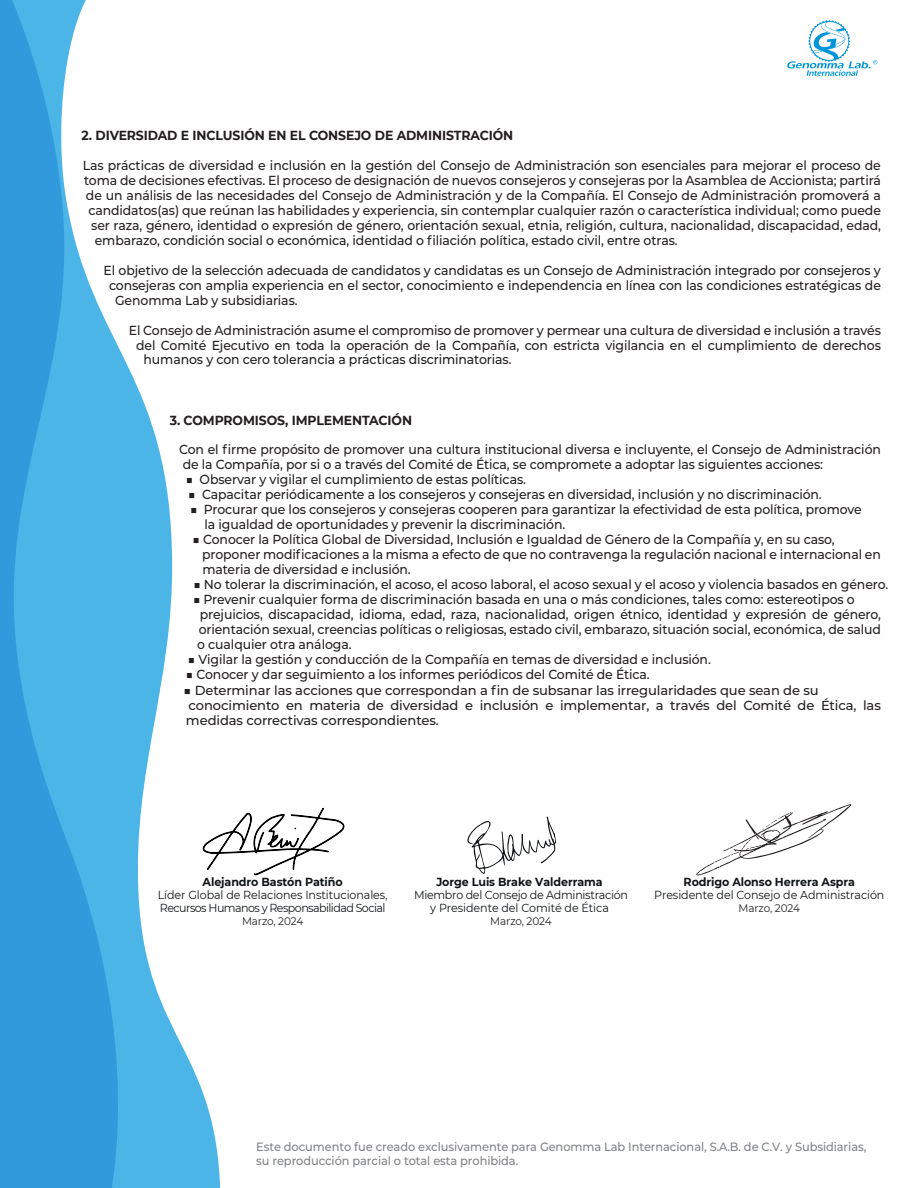
<style>
.page{position:relative;width:918px;height:1188px;background:#fff}
.page>*{position:absolute;margin:0;border:0;box-sizing:border-box;transform-origin:0 0}
.t1{font:500 13.05px/15px "Montserrat";letter-spacing:-.01em;color:#231f20;scale:.95 1}
.t2{font:500 13.05px/15px "Montserrat";letter-spacing:-.01em;color:#231f20}
.t3{font:700 13.05px "Montserrat";letter-spacing:-.01em;color:#231f20;scale:.95 1}
.t4{font:500 12px/13.6px "Montserrat";letter-spacing:-.005em;color:#808285;scale:.95 1}
.t5{font:11.7px/13.4px "Montserrat";letter-spacing:-.005em;color:#111416;scale:.95 1}
.t6{font:700 11.7px "Montserrat";letter-spacing:-.005em;color:#111416;scale:.95 1}
.t7{font:11.7px/13.4px "Montserrat";letter-spacing:-.025em;color:#111416;text-align:center;scale:.95 1}
.t8{font:10.95px "Montserrat";letter-spacing:-.01em;color:#231f20;scale:.95 1}
</style>
<div class="page">
<svg style="left:118px;top:346px;width:103px;height:842px"></svg>
<svg style="left:0;top:0;width:118px;height:1188px;background:#50afe4"></svg>
<svg style="left:787px;top:20px;width:90px;height:56px"></svg>
<svg style="left:696px;top:804px;width:156px;height:71px"></svg>
<img style="left:197px;top:799px;width:148px;height:84px">
<svg style="left:467px;top:816px;width:89px;height:58px"></svg>
<p class="t3" style="left:82px;top:125px;width:456px">2. DIVERSIDAD E INCLUSIÓN EN EL CONSEJO DE ADMINISTRACIÓN</p>
<p class="t1" style="left:83px;top:157px;width:842px">Las prácticas de diversidad e inclusión en la gestión del Consejo de Administración son esenciales para mejorar el proceso de</p>
<p class="t1" style="left:84px;top:172px;width:840px">toma de decisiones efectivas. El proceso de designación de nuevos consejeros y consejeras por la Asamblea de Accionista; partirá</p>
<p class="t1" style="left:86px;top:187px;width:838px">de un análisis de las necesidades del Consejo de Administración y de la Compañía. El Consejo de Administración promoverá a</p>
<p class="t1" style="left:88px;top:202px;width:836px">candidatos(as) que reúnan las habilidades y experiencia, sin contemplar cualquier razón o característica individual; como puede</p>
<p class="t1" style="left:91px;top:217px;width:833px">ser raza, género, identidad o expresión de género, orientación sexual, etnia, religión, cultura, nacionalidad, discapacidad, edad,</p>
<p class="t1" style="left:95px;top:232px;width:615px">embarazo, condición social o económica, identidad o filiación política, estado civil, entre otras.</p>
<p class="t1" style="left:104px;top:262px;width:820px">El objetivo de la selección adecuada de candidatos y candidatas es un Consejo de Administración integrado por consejeros y</p>
<p class="t1" style="left:109px;top:277px;width:814px">consejeras con amplia experiencia en el sector, conocimiento e independencia en línea con las condiciones estratégicas de</p>
<p class="t1" style="left:115px;top:292px;width:194px">Genomma Lab y subsidiarias.</p>
<p class="t1" style="left:129px;top:322px;width:793px">El Consejo de Administración asume el compromiso de promover y permear una cultura de diversidad e inclusión a través</p>
<p class="t1" style="left:136px;top:337px;width:786px">del Comité Ejecutivo en toda la operación de la Compañía, con estricta vigilancia en el cumplimiento de derechos</p>
<p class="t1" style="left:144px;top:352px;width:389px">humanos y con cero tolerancia a prácticas discriminatorias.</p>
<p class="t3" style="left:170px;top:410px;width:257px">3. COMPROMISOS, IMPLEMENTACIÓN</p>
<p class="t1" style="left:179px;top:442px;width:740px">Con el firme propósito de promover una cultura institucional diversa e incluyente, el Consejo de Administración de la Compañía, por si o a través del Comité de Ética, se compromete a adoptar las siguientes acciones:</p>
<p class="t1" style="left:186px;top:472px;width:360px">■ Observar y vigilar el cumplimiento de estas políticas.</p>
<p class="t1" style="left:188px;top:487px;width:668px">■ Capacitar periódicamente a los consejeros y consejeras en diversidad, inclusión y no discriminación.</p>
<p class="t1" style="left:205px;top:502px;width:693px;text-indent:-14px">■ Procurar que los consejeros y consejeras cooperen para garantizar la efectividad de esta política, promove la igualdad de oportunidades y prevenir la discriminación.</p>
<p class="t1" style="left:202px;top:532px;width:716px;text-indent:-10px">■ Conocer la Política Global de Diversidad, Inclusión e Igualdad de Género de la Compañía y, en su caso, proponer modificaciones a la misma a efecto de que no contravenga la regulación nacional e internacional en materia de diversidad e inclusión.</p>
<p class="t1" style="left:193px;top:577px;width:733px">■ No tolerar la discriminación, el acoso, el acoso laboral, el acoso sexual y el acoso y violencia basados en género.</p>
<p class="t1" style="left:197px;top:592px;width:721px;text-indent:-4px">■ Prevenir cualquier forma de discriminación basada en una o más condiciones, tales como: estereotipos o prejuicios, discapacidad, idioma, edad, raza, nacionalidad, origen étnico, identidad y expresión de género, orientación sexual, creencias políticas o religiosas, estado civil, embarazo, situación social, económica, de salud o cualquier otra análoga.</p>
<p class="t1" style="left:188px;top:652px;width:552px">■ Vigilar la gestión y conducción de la Compañía en temas de diversidad e inclusión.</p>
<p class="t1" style="left:186px;top:667px;width:490px">■ Conocer y dar seguimiento a los informes periódicos del Comité de Ética.</p>
<p class="t2" style="left:184px;top:682px;width:699px">■ Determinar las acciones que correspondan a fin de subsanar las irregularidades que sean de su conocimiento en materia de diversidad e inclusión e implementar, a través del Comité de Ética, las medidas correctivas correspondientes.</p>
<p class="t6" style="left:203px;top:873px;width:149px">Alejandro Bastón Patiño</p>
<p class="t5" style="left:158px;top:888px;width:243px">Líder Global de Relaciones Institucionales,<br>Recursos Humanos y Responsabilidad Social</p>
<p class="t8" style="left:242px;top:914px;width:66px">Marzo, 2024</p>
<p class="t6" style="left:436px;top:873px;width:176px">Jorge Luis Brake Valderrama</p>
<p class="t7" style="left:414px;top:888px;width:227px">Miembro del Consejo de Administración y Presidente del Comité de Ética</p>
<p class="t8" style="left:490px;top:914px;width:66px">Marzo, 2024</p>
<p class="t6" style="left:684px;top:873px;width:182px">Rodrigo Alonso Herrera Aspra</p>
<p class="t5" style="left:654px;top:888px;width:244px">Presidente del Consejo de Administración</p>
<p class="t8" style="left:739px;top:900px;width:66px">Marzo, 2024</p>
<p class="t4" style="left:256px;top:1139px;width:644px">Este documento fue creado exclusivamente para Genomma Lab Internacional, S.A.B. de C.V. y Subsidiarias, su reproducción parcial o total esta prohibida.</p>
</div>
